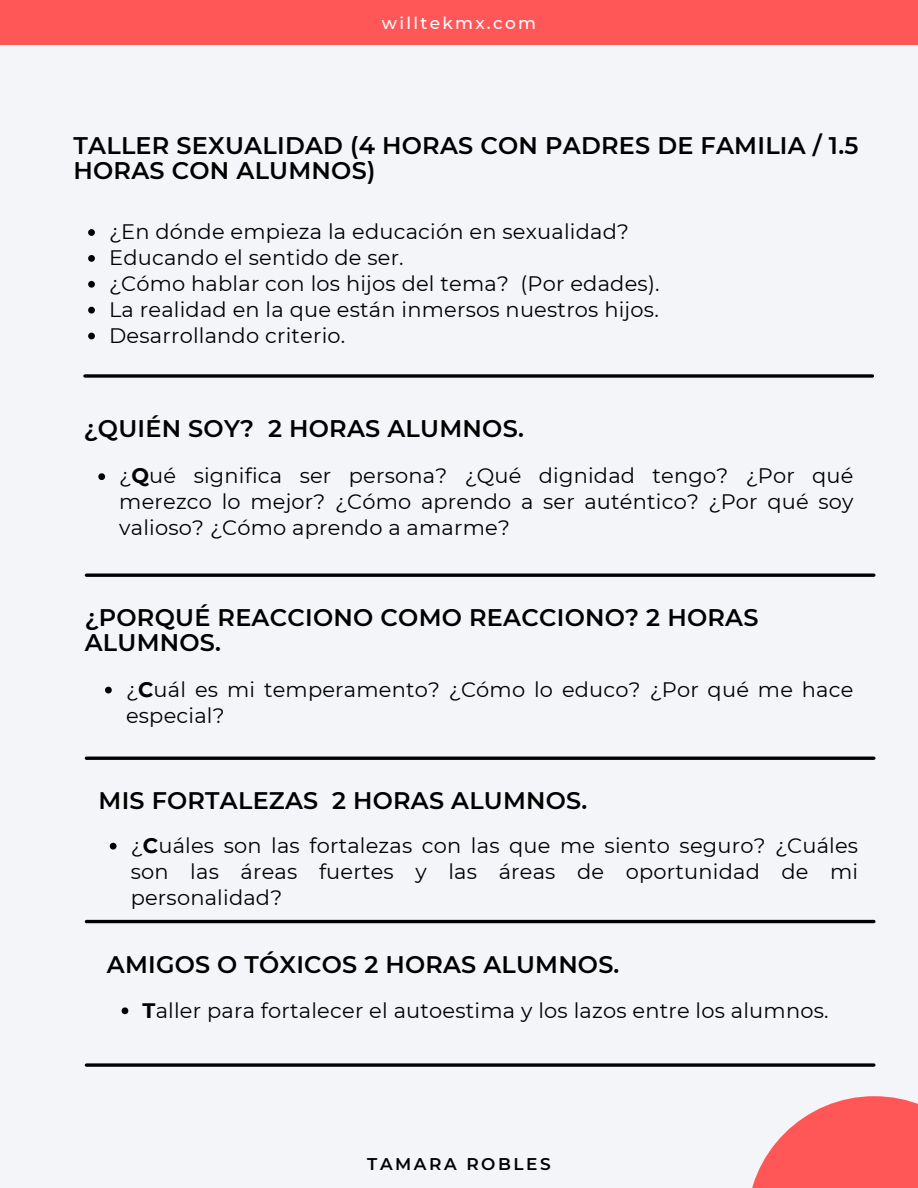
<style>
.page{position:relative;width:918px;height:1188px;background:#f3f5f9}
.page>*{position:absolute;margin:0;border:0;box-sizing:border-box;transform-origin:0 0}
.t1{font:600 24px/24.8px "Montserrat";letter-spacing:.01em;color:#000}
.t2{font:21px/25.8px "Montserrat";letter-spacing:.01em;color:#000;text-align:justify}
.t3{font:500 16.95px "Montserrat";letter-spacing:.135em;color:#fff}
.t4{font:600 16.95px "Montserrat";letter-spacing:.15em;color:#000}
.s1{font-weight:700}
</style>
<div class="page">
<svg style="left:752px;top:1096px;width:166px;height:92px;fill:#ff5757"></svg>
<div style="left:0;top:0;width:918px;height:45px;background:#ff5757"></div>
<svg style="left:88px;top:229px;width:7px;height:7px"></svg>
<svg style="left:88px;top:255px;width:7px;height:7px"></svg>
<svg style="left:88px;top:281px;width:7px;height:7px"></svg>
<svg style="left:88px;top:307px;width:7px;height:7px"></svg>
<svg style="left:88px;top:333px;width:7px;height:6px"></svg>
<svg style="left:98px;top:473px;width:7px;height:7px"></svg>
<svg style="left:85px;top:374px;width:787px;height:4px"></svg>
<hr style="left:86px;top:574px;width:788px;height:3px;background:#000">
<svg style="left:105px;top:687px;width:7px;height:6px"></svg>
<svg style="left:122px;top:1007px;width:6px;height:7px"></svg>
<svg style="left:110px;top:843px;width:7px;height:7px"></svg>
<hr style="left:86px;top:757px;width:788px;height:3px;background:#000">
<hr style="left:86px;top:920px;width:788px;height:3px;background:#000">
<svg style="left:86px;top:1063px;width:788px;height:4px"></svg>
<p class="t3" style="left:382px;top:13px;width:156px">willtekmx.com</p>
<p class="t1" style="left:74px;top:133px;width:786px">TALLER SEXUALIDAD (4 HORAS CON PADRES DE FAMILIA / 1.5<br>HORAS CON ALUMNOS)</p>
<p class="t2" style="left:109px;top:219px;width:521px">¿En dónde empieza la educación en sexualidad?</p>
<p class="t2" style="left:109px;top:245px;width:296px">Educando el sentido de ser.</p>
<p class="t2" style="left:109px;top:271px;width:552px">¿Cómo hablar con los hijos del tema? (Por edades).</p>
<p class="t2" style="left:109px;top:296px;width:551px">La realidad en la que están inmersos nuestros hijos.</p>
<p class="t2" style="left:109px;top:322px;width:238px">Desarrollando criterio.</p>
<p class="t1" style="left:84px;top:416px;width:442px">¿QUIÉN SOY? 2 HORAS ALUMNOS.</p>
<p class="t2" style="left:119px;top:463px;width:736px">¿<span class="s1">Q</span>ué significa ser persona? ¿Qué dignidad tengo? ¿Por qué merezco lo mejor? ¿Cómo aprendo a ser auténtico? ¿Por qué soy valioso? ¿Cómo aprendo a amarme?</p>
<p class="t1" style="left:85px;top:605px;width:675px">¿PORQUÉ REACCIONO COMO REACCIONO? 2 HORAS<br>ALUMNOS.</p>
<p class="t2" style="left:126px;top:676px;width:729px">¿<span class="s1">C</span>uál es mi temperamento? ¿Cómo lo educo? ¿Por qué me hace especial?</p>
<p class="t1" style="left:99px;top:788px;width:490px">MIS FORTALEZAS 2 HORAS ALUMNOS.</p>
<p class="t2" style="left:131px;top:832px;width:729px">¿<span class="s1">C</span>uáles son las fortalezas con las que me siento seguro? ¿Cuáles son las áreas fuertes y las áreas de oportunidad de mi personalidad?</p>
<p class="t1" style="left:107px;top:952px;width:514px">AMIGOS O TÓXICOS 2 HORAS ALUMNOS.</p>
<p class="t2" style="left:143px;top:997px;width:688px"><span class="s1">T</span>aller para fortalecer el autoestima y los lazos entre los alumnos.</p>
<p class="t4" style="left:367px;top:1154px;width:185px">TAMARA ROBLES</p>
</div>
